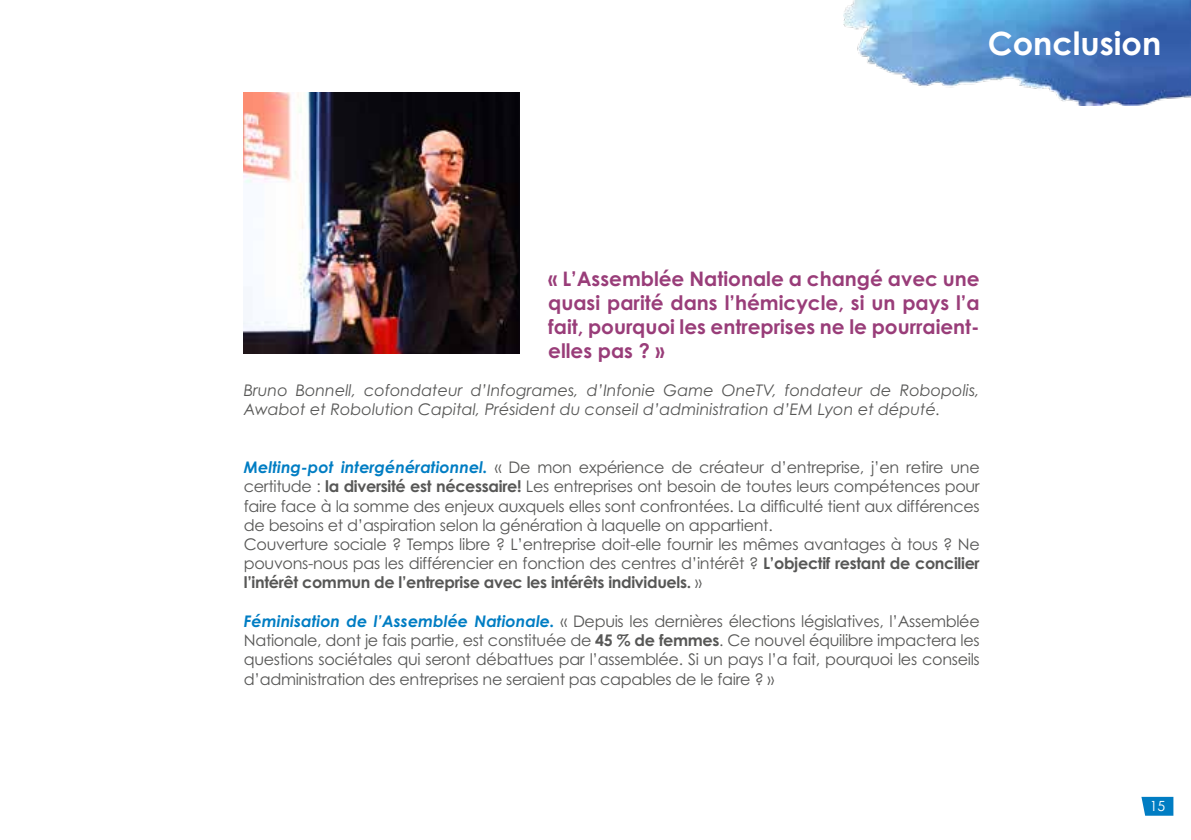
<style>
.page{position:relative;width:1191px;height:840px;background:#fff}
.page>*{position:absolute;margin:0;border:0;box-sizing:border-box;transform-origin:0 0}
.t1{font:700 32px "Century Gothic";color:#fff}
.t2{font:700 20px/24px "Century Gothic";color:#993d79;text-align:justify}
.t3{font:16px/19.2px "Century Gothic";letter-spacing:-.02em;color:#575756}
.t4{font:italic 16px/19.2px "Century Gothic";color:#575756}
.t5{font:14px "Century Gothic";color:#fff}
.s1{font-weight:700;font-style:italic;color:#007dc3}
.s2{font-weight:700}
</style>
<div class="page">
<img style="left:843px;top:0;width:348px;height:105px">
<img style="left:244px;top:92px;width:276px;height:261px">
<svg style="left:1141px;top:796px;width:32px;height:19px"></svg>
<h1 class="t1" style="left:987px;top:23px;width:175px">Conclusion</h1>
<p class="t2" style="left:548px;top:266px;width:433px">« L’Assemblée Nationale a changé avec une quasi parité dans l’hémicycle, si un pays l’a fait, pourquoi les entreprises ne le pourraient&shy;elles pas ? »</p>
<p class="t4" style="left:244px;top:380px;width:737px">Bruno Bonnell, cofondateur d’Infogrames, d’Infonie Game OneTV, fondateur de Robopolis,<br>Awabot et Robolution Capital, Président du conseil d’administration d’EM Lyon et député.</p>
<p class="t3" style="left:244px;top:457px;width:737px"><span class="s1">Melting-pot intergénérationnel.</span> « De mon expérience de créateur d’entreprise, j’en retire une certitude : <span class="s2">la diversité est nécessaire!</span> Les entreprises ont besoin de toutes leurs compétences pour faire face à la somme des enjeux auxquels elles sont confrontées. La difficulté tient aux différences de besoins et d’aspiration selon la génération à laquelle on appartient.<br>Couverture sociale ? Temps libre ? L’entreprise doit-elle fournir les mêmes avantages à tous ? Ne pouvons-nous pas les différencier en fonction des centres d’intérêt ? <span class="s2">L’objectif restant de concilier l’intérêt commun de l’entreprise avec les intérêts individuels.</span> »</p>
<p class="t3" style="left:244px;top:611px;width:737px;text-align:justify"><span class="s1">Féminisation de l’Assemblée Nationale.</span> « Depuis les dernières élections législatives, l’Assemblée Nationale, dont je fais partie, est constituée de <span class="s2">45 % de femmes</span>. Ce nouvel équilibre impactera les questions sociétales qui seront débattues par l’assemblée. Si un pays l’a fait, pourquoi les conseils d’administration des entreprises ne seraient pas capables de le faire ? »</p>
<p class="t5" style="left:1149px;top:796px;width:17px">15</p>
</div>
